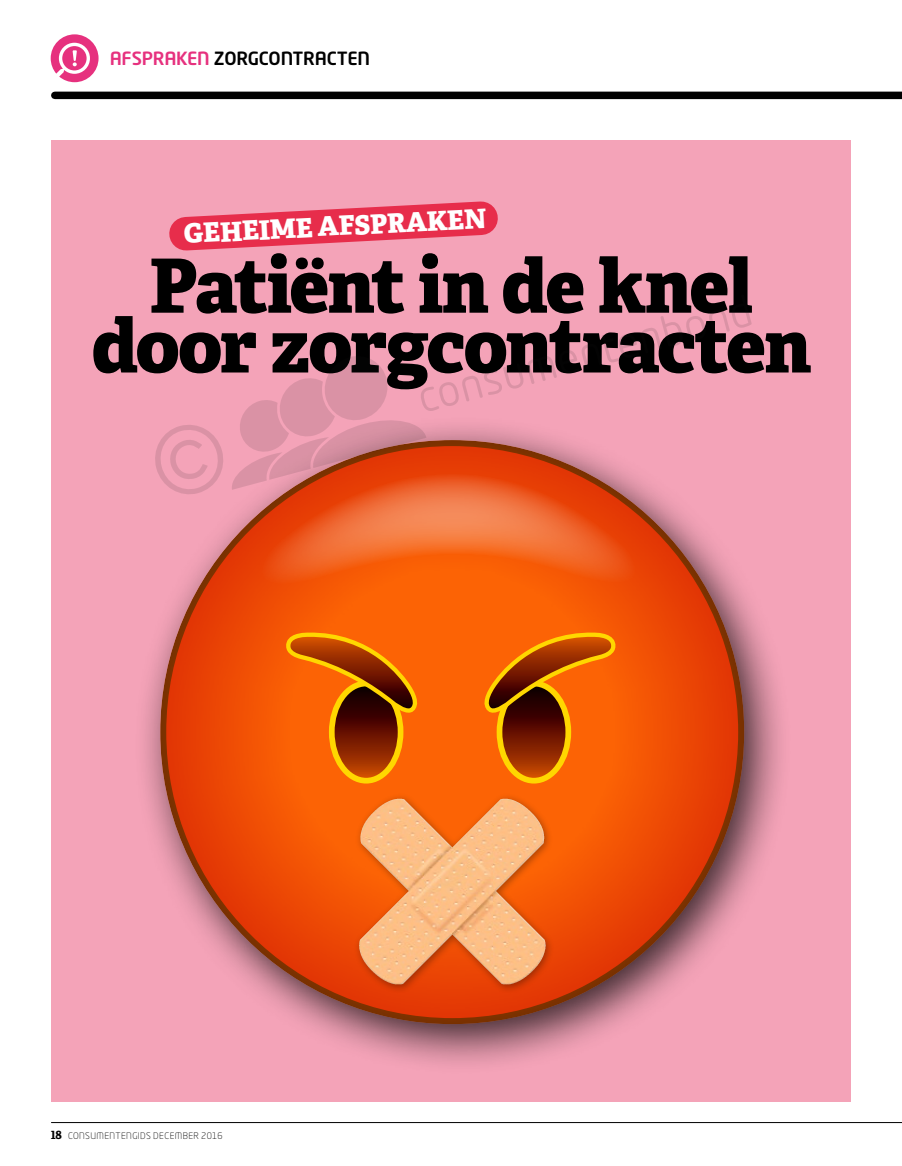
<style>
.page{position:relative;width:902px;height:1166px;background:#fff}
.page>*{position:absolute;margin:0;border:0;box-sizing:border-box;transform-origin:0 0}
.t1{font:800 74.7px/59.7px "Adelle";letter-spacing:-.025em;color:#000;text-align:center}
.t2{font:800 26.7px "Adelle";color:#fff}
.t3{font:500 18px "Neo Tech";letter-spacing:-.015em;color:#000}
.t4{font:300 9px "Neo Tech Std";letter-spacing:.045em;color:#000}
.s1{color:#e6317e}
.s2{font-family:"Adelle";font-weight:700;font-size:12px}
</style>
<div class="page">
<div style="left:51px;top:140px;width:799px;height:961px;background:#f4a3b8"></div>
<hr style="left:51px;top:1121px;width:850px;height:1px;background:#000">
<div style="left:55px;top:92px;width:846px;height:7px;background:#000"></div>
<svg style="left:169px;top:201px;width:329px;height:50px"></svg>
<svg style="left:51px;top:34px;width:47px;height:48px"></svg>
<div style="left:134px;top:416px;width:658px;height:658px;background:#000;opacity:.75"></div>
<svg style="left:159px;top:501px;width:587px;height:523px"></svg>
<div style="left:353px;top:792px;width:201px;height:201px;background:#000;opacity:.34"></div>
<img style="left:455px;top:798px;width:47px;height:46px">
<svg style="left:484px;top:630px;width:135px;height:150px;background:#c95602"></svg>
<svg style="left:259px;top:501px;width:378px;height:84px;background:#f06322"></svg>
<svg style="left:282px;top:630px;width:135px;height:150px;background:#c95602"></svg>
<svg style="left:147px;top:294px;width:604px;height:207px"></svg>
<p class="t3" style="left:110px;top:47px;width:262px"><span class="s1">AFSPRAKEN</span> ZORGCONTRACTEN</p>
<p class="t2" style="left:183px;top:216px;width:304px;rotate:-3deg">GEHEIME AFSPRAKEN</p>
<p class="t1" style="left:91px;top:256px;width:721px">Patiënt in de knel door zorgcontracten</p>
<p class="t4" style="left:51px;top:1130px;width:173px"><span class="s2">18</span> CONSUMENTENGIDS DECEMBER 2016</p>
</div>
